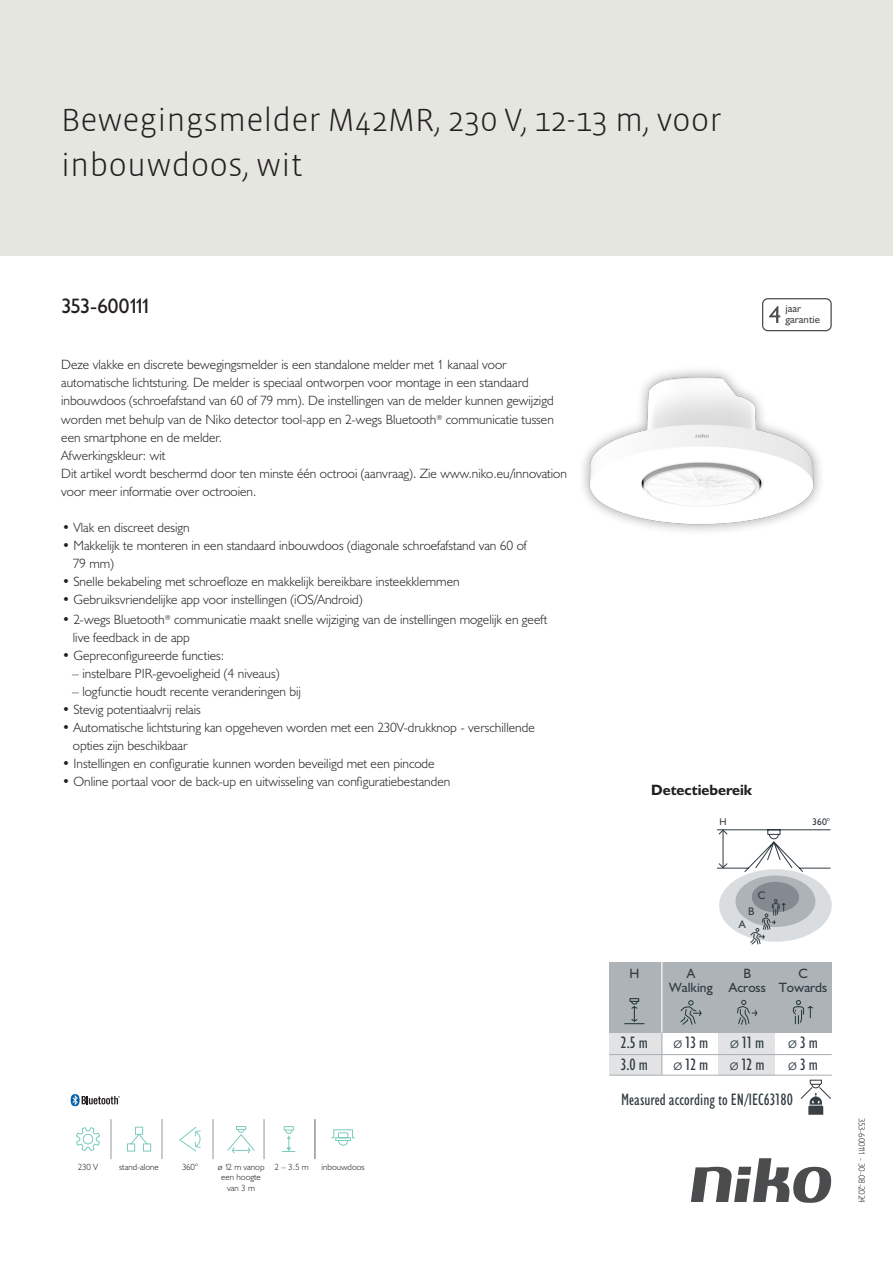
<style>
.page{position:relative;width:893px;height:1263px;background:#fff}
.page>*{position:absolute;margin:0;border:0;box-sizing:border-box;transform-origin:0 0}
.Title_datasheets{font:300 33px/45px "Vista Sans";color:#231f20}
.Article_number{font:21px "Humanist 521 BT";letter-spacing:-.06em;color:#231f20}
.t1{font:condensed 16.65px/22.2px "Humanist 521 BT";color:#2f3b41}
.Titles_parts{font:700 15px "Humanist 521 BT";color:#231f20}
.USP_bullets{font:300 13.5px/18px "Humanist 521 BT";color:#231f20}
.USPs{font:300 13.5px/18px "Humanist 521 BT";color:#231f20}
.t2{font:13.5px/14.5px "Humanist 521 BT";color:#2f3b41;text-align:center}
.t3{font:11.1px "Humanist 521 BT";color:#2f3b41}
.t4{font:10.8px/10.8px "Humanist 521 BT";color:#4b4c4d}
.t5{font:9.75px "Humanist 521 BT";color:#2f3b41}
.icontext{font:300 9px/10.8px "Humanist 521 BT";color:#231f20;text-align:center}
.Revision{font:300 9px "Humanist 521 BT";letter-spacing:-.055em;color:#231f20}
.s1{font-weight:300;font-stretch:normal}
</style>
<div class="page">
<svg style="left:691px;top:1158px;width:141px;height:45px"></svg>
<div style="left:0;top:0;width:893px;height:255px;background:#e6e6e0"></div>
<img style="left:583px;top:370px;width:237px;height:161px">
<svg style="left:76px;top:1127px;width:24px;height:24px"></svg>
<svg style="left:127px;top:1126px;width:25px;height:26px"></svg>
<svg style="left:179px;top:1126px;width:22px;height:26px"></svg>
<svg style="left:227px;top:1126px;width:28px;height:28px"></svg>
<svg style="left:331px;top:1129px;width:24px;height:17px"></svg>
<svg style="left:282px;top:1126px;width:14px;height:26px"></svg>
<hr style="left:314px;top:1119px;width:1px;height:40px;background:#939598">
<hr style="left:111px;top:1119px;width:1px;height:40px;background:#939598">
<hr style="left:162px;top:1119px;width:1px;height:40px;background:#939598">
<hr style="left:213px;top:1119px;width:1px;height:40px;background:#939598">
<hr style="left:264px;top:1119px;width:1px;height:40px;background:#939598">
<hr style="left:315px;top:1119px;width:1px;height:40px;background:#939598">
<svg style="left:71px;top:1094px;width:49px;height:12px"></svg>
<svg style="left:762px;top:298px;width:70px;height:33px"></svg>
<svg style="left:717px;top:829px;width:114px;height:43px"></svg>
<div style="left:719px;top:869px;width:113px;height:73px;background:#dadddf;border-radius:50%"></div>
<div style="left:735px;top:875px;width:80px;height:52px;background:#adb3b7;border-radius:50%"></div>
<div style="left:752px;top:882px;width:47px;height:30px;background:#848a90;border-radius:50%"></div>
<svg style="left:750px;top:899px;width:36px;height:45px"></svg>
<div style="left:609px;top:1032px;width:53px;height:43px;background:#e1e3e4"></div>
<div style="left:719px;top:1032px;width:56px;height:43px;background:#e1e3e4"></div>
<hr style="left:609px;top:1054px;width:223px;height:1px;background:#adb3b7">
<hr style="left:609px;top:1074px;width:223px;height:2px;background:#adb3b7">
<div style="left:609px;top:962px;width:223px;height:70px;background:#adb3b7"></div>
<svg style="left:680px;top:1000px;width:22px;height:25px"></svg>
<svg style="left:792px;top:1000px;width:21px;height:25px"></svg>
<svg style="left:624px;top:998px;width:21px;height:27px"></svg>
<hr style="left:661px;top:1029px;width:1px;height:46px;background:#adb3b7">
<svg style="left:737px;top:999px;width:21px;height:26px"></svg>
<hr style="left:661px;top:962px;width:1px;height:70px;background:#fff">
<svg style="left:800px;top:1079px;width:31px;height:36px"></svg>
<p class="Title_datasheets" style="left:61px;top:98px;width:662px">Bewegingsmelder M42MR, 230 V, 12-13 m, voor inbouwdoos, wit</p>
<p class="Article_number" style="left:61px;top:293px;width:92px">353-600111</p>
<p class="t4" style="left:785px;top:303px;width:36px">jaar garantie</p>
<p class="USPs" style="left:61px;top:355px;width:494px">Deze vlakke en discrete bewegingsmelder is een standalone melder met 1 kanaal voor automatische lichtsturing. De melder is speciaal ontworpen voor montage in een standaard inbouwdoos (schroefafstand van 60 of 79 mm). De instellingen van de melder kunnen gewijzigd</p>
<p class="USPs" style="left:61px;top:410px;width:507px">worden met behulp van de Niko detector tool-app en 2-wegs Bluetooth<sup>®</sup> communicatie tussen een smartphone en de melder.<br>Afwerkingskleur: wit<br>Dit artikel wordt beschermd door ten minste één octrooi (aanvraag). Zie www.niko.eu/innovation voor meer informatie over octrooien.</p>
<p class="USP_bullets" style="left:62px;top:518px;width:129px">• Vlak en discreet design</p>
<p class="USP_bullets" style="left:73px;top:536px;width:455px;text-indent:-11px">• Makkelijk te monteren in een standaard inbouwdoos (diagonale schroefafstand van 60 of<br>79 mm)</p>
<p class="USP_bullets" style="left:62px;top:572px;width:399px">• Snelle bekabeling met schroefloze en makkelijk bereikbare insteekklemmen</p>
<p class="USP_bullets" style="left:62px;top:590px;width:302px">• Gebruiksvriendelijke app voor instellingen (iOS/Android)</p>
<p class="USP_bullets" style="left:73px;top:610px;width:476px;text-indent:-11px">• 2-wegs Bluetooth<sup>®</sup> communicatie maakt snelle wijziging van de instellingen mogelijk en geeft live feedback in de app</p>
<p class="USP_bullets" style="left:62px;top:646px;width:164px">• Gepreconfigureerde functies:</p>
<p class="USP_bullets" style="left:72px;top:664px;width:209px">– instelbare PIR-gevoeligheid (4 niveaus)</p>
<p class="USP_bullets" style="left:72px;top:682px;width:230px">– logfunctie houdt recente veranderingen bij</p>
<p class="USP_bullets" style="left:62px;top:700px;width:140px">• Stevig potentiaalvrij relais</p>
<p class="USP_bullets" style="left:73px;top:718px;width:463px;text-indent:-11px">• Automatische lichtsturing kan opgeheven worden met een 230V-drukknop - verschillende opties zijn beschikbaar</p>
<p class="USP_bullets" style="left:62px;top:754px;width:374px">• Instellingen en configuratie kunnen worden beveiligd met een pincode</p>
<p class="USP_bullets" style="left:62px;top:772px;width:390px">• Online portaal voor de back-up en uitwisseling van configuratiebestanden</p>
<p class="icontext" style="left:78px;top:1161px;width:22px">230 V</p>
<p class="icontext" style="left:119px;top:1161px;width:41px">stand-alone</p>
<p class="icontext" style="left:182px;top:1161px;width:17px">360°</p>
<p class="icontext" style="left:218px;top:1161px;width:48px">ø 12 m vanop een hoogte van 3 m</p>
<p class="icontext" style="left:275px;top:1161px;width:36px">2 – 3.5 m</p>
<p class="icontext" style="left:322px;top:1161px;width:45px">inbouwdoos</p>
<p class="Titles_parts" style="left:651px;top:781px;width:103px">Detectiebereik</p>
<p class="t5" style="left:719px;top:816px;width:9px">H</p>
<p class="t5" style="left:812px;top:816px;width:19px">360°</p>
<p class="t3" style="left:758px;top:888px;width:9px">C</p>
<p class="t3" style="left:748px;top:904px;width:8px">B</p>
<p class="t3" style="left:739px;top:918px;width:8px">A</p>
<p class="t2" style="left:629px;top:966px;width:11px">H</p>
<p class="t2" style="left:729px;top:966px;width:38px">B<br>Across</p>
<p class="t2" style="left:669px;top:966px;width:45px">A<br>Walking</p>
<p class="t2" style="left:779px;top:966px;width:50px">C<br>Towards</p>
<p class="t1" style="left:621px;top:1032px;width:29px">2.5 m<br>3.0 m</p>
<p class="t1" style="left:730px;top:1032px;width:35px"><span class="s1">ø</span> 11 m</p>
<p class="t1" style="left:788px;top:1032px;width:31px"><span class="s1">ø</span> 3 m</p>
<p class="t1" style="left:673px;top:1032px;width:36px"><span class="s1">ø</span> 13 m <span class="s1">ø</span> 12 m</p>
<p class="t1" style="left:730px;top:1054px;width:36px"><span class="s1">ø</span> 12 m</p>
<p class="t1" style="left:788px;top:1054px;width:31px"><span class="s1">ø</span> 3 m</p>
<p class="t1" style="left:621px;top:1089px;width:173px">Measured according to EN/IEC63180</p>
<p class="Revision" style="left:868px;top:1118px;width:87px;rotate:90deg">353-600111 - 30-08-2024</p>
</div>
